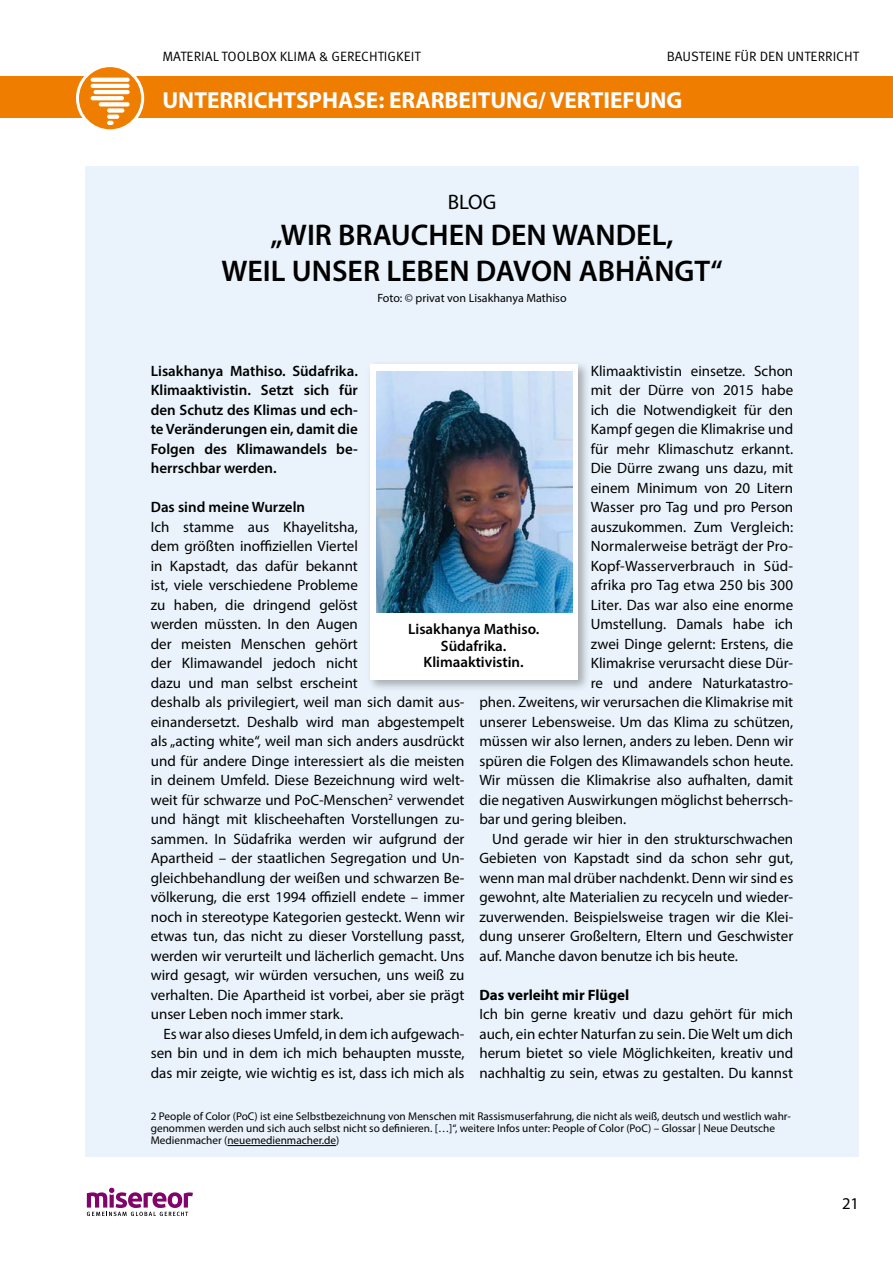
<style>
.page{position:relative;width:893px;height:1263px;background:#fff}
.page>*{position:absolute;margin:0;border:0;box-sizing:border-box;transform-origin:0 0}
.t1{font:600 30px/36px "Myriad Pro";color:#000;text-align:center}
.t2{font:700 23.25px "Myriad Pro";color:#fff}
.t3{font:21px "Myriad Pro";color:#000}
.t4{font:16.5px "Myriad Pro";color:#000}
.t5{font:15px/19.5px "Myriad Pro";color:#000;text-align:justify}
.t6{font:600 15px/19.5px "Myriad Pro";color:#000;text-align:justify}
.t7{font:700 15px "Myriad Pro";color:#000}
.t8{font:13.5px "Meta Pro Norm";color:#000}
.t9{font:12px "Myriad Pro";color:#000}
.t10{font:11.25px/12px "Myriad Pro";color:#000}
</style>
<div class="page">
<svg style="left:87px;top:1188px;width:106px;height:28px"></svg>
<div style="left:0;top:77px;width:893px;height:41px;background:#ef7d00"></div>
<svg style="left:77px;top:66px;width:66px;height:65px"></svg>
<div style="left:76px;top:64px;width:68px;height:68px;border:3px solid #fff;border-radius:50%"></div>
<svg style="left:91px;top:78px;width:39px;height:4px"></svg>
<hr style="left:91px;top:84px;width:39px;height:4px;background:#fff;border-radius:2px">
<hr style="left:94px;top:90px;width:36px;height:4px;background:#fff;border-radius:2px">
<svg style="left:91px;top:96px;width:33px;height:4px"></svg>
<div style="left:99px;top:102px;width:31px;height:5px;background:#fff;border-radius:2px"></div>
<div style="left:107px;top:108px;width:17px;height:5px;background:#fff;border-radius:2px"></div>
<svg style="left:107px;top:115px;width:12px;height:4px"></svg>
<svg style="left:107px;top:121px;width:7px;height:4px"></svg>
<div style="left:85px;top:166px;width:774px;height:991px;background:#eaf3fb"></div>
<div style="left:367px;top:360px;width:223px;height:332px;background:#000;opacity:.3"></div>
<div style="left:371px;top:364px;width:207px;height:316px;background:#fff"></div>
<img style="left:376px;top:371px;width:196px;height:241px">
<hr style="left:227px;top:1145px;width:109px;height:1px;background:#000">
<p class="t8" style="left:667px;top:47px;width:194px">BAUSTEINE FÜR DEN UNTERRICHT</p>
<h2 class="t2" style="left:162px;top:85px;width:522px">UNTERRICHTSPHASE: ERARBEITUNG/ VERTIEFUNG</h2>
<p class="t8" style="left:162px;top:47px;width:260px">MATERIAL TOOLBOX KLIMA &amp; GERECHTIGKEIT</p>
<h3 class="t3" style="left:448px;top:189px;width:50px">BLOG</h3>
<h1 class="t1" style="left:221px;top:216px;width:503px">„WIR BRAUCHEN DEN WANDEL,<br>WEIL UNSER LEBEN DAVON ABHÄNGT“</h1>
<p class="t9" style="left:377px;top:290px;width:191px">Foto: © privat von Lisakhanya Mathiso</p>
<p class="t6" style="left:151px;top:361px;width:209px">Lisakhanya Mathiso. Südafrika.<br>Klimaaktivistin. Setzt sich für den Schutz des Klimas und ech&shy;te Veränderungen ein, damit die Folgen des Klimawandels be&shy;herrschbar werden.</p>
<p class="t6" style="left:151px;top:497px;width:156px">Das sind meine Wurzeln</p>
<p class="t5" style="left:151px;top:517px;width:315px;text-align:left">Ich stamme aus Khayelitsha,<br>dem größten inoffiziellen Viertel<br>in Kapstadt, das dafür bekannt<br>ist, viele verschiedene Probleme<br>zu haben, die dringend gelöst<br>werden müssten. In den Augen<br>der meisten Menschen gehört<br>der Klimawandel jedoch nicht<br>dazu und man selbst erscheint<br>deshalb als privilegiert, weil man sich damit aus&shy;einandersetzt. Deshalb wird man abgestempelt als „acting white“, weil man sich anders ausdrückt und für andere Dinge interessiert als die meisten in deinem Umfeld. Diese Bezeichnung wird welt&shy;weit für schwarze und PoC-Menschen<sup>2</sup> verwendet und hängt mit klischeehaften Vorstellungen zu&shy;sammen. In Südafrika werden wir aufgrund der Apartheid – der staatlichen Segregation und Un&shy;gleichbehandlung der weißen und schwarzen Be&shy;völkerung, die erst 1994 offiziell endete – immer noch in stereotype Kategorien gesteckt. Wenn wir etwas tun, das nicht zu dieser Vorstellung passt, werden wir verurteilt und lächerlich gemacht. Uns wird gesagt, wir würden versuchen, uns weiß zu verhalten. Die Apartheid ist vorbei, aber sie prägt unser Leben noch immer stark.</p>
<p class="t5" style="left:151px;top:1024px;width:315px;text-indent:13px">Es war also dieses Umfeld, in dem ich aufgewach&shy;sen bin und in dem ich mich behaupten musste, das mir zeigte, wie wichtig es ist, dass ich mich als</p>
<p class="t5" style="left:591px;top:361px;width:204px">Klimaaktivistin einsetze. Schon</p>
<p class="t5" style="left:591px;top:380px;width:204px">mit der Dürre von 2015 habe</p>
<p class="t5" style="left:591px;top:400px;width:204px">ich die Notwendigkeit für den</p>
<p class="t5" style="left:591px;top:419px;width:204px">Kampf gegen die Klimakrise und</p>
<p class="t5" style="left:591px;top:439px;width:204px">für mehr Klimaschutz erkannt.</p>
<p class="t5" style="left:591px;top:458px;width:204px">Die Dürre zwang uns dazu, mit</p>
<p class="t5" style="left:591px;top:478px;width:204px">einem Minimum von 20 Litern</p>
<p class="t5" style="left:591px;top:497px;width:204px">Wasser pro Tag und pro Person</p>
<p class="t5" style="left:591px;top:517px;width:204px">auszukommen. Zum Vergleich:</p>
<p class="t5" style="left:591px;top:536px;width:204px">Normalerweise beträgt der Pro-</p>
<p class="t5" style="left:591px;top:556px;width:204px">Kopf-Wasserverbrauch in Süd-</p>
<p class="t5" style="left:591px;top:575px;width:204px">afrika pro Tag etwa 250 bis 300</p>
<p class="t5" style="left:591px;top:595px;width:204px">Liter. Das war also eine enorme</p>
<p class="t5" style="left:591px;top:614px;width:204px">Umstellung. Damals habe ich</p>
<p class="t5" style="left:591px;top:634px;width:204px">zwei Dinge gelernt: Erstens, die</p>
<p class="t5" style="left:591px;top:653px;width:204px">Klimakrise verursacht diese Dür-</p>
<p class="t5" style="left:591px;top:673px;width:204px">re und andere Naturkatastro-</p>
<p class="t5" style="left:479px;top:692px;width:315px">phen. Zweitens, wir verursachen die Klimakrise mit</p>
<p class="t5" style="left:479px;top:712px;width:315px">unserer Lebensweise. Um das Klima zu schützen,</p>
<p class="t5" style="left:479px;top:731px;width:315px">müssen wir also lernen, anders zu leben. Denn wir</p>
<p class="t5" style="left:479px;top:751px;width:315px">spüren die Folgen des Klimawandels schon heute.</p>
<p class="t5" style="left:479px;top:770px;width:315px">Wir müssen die Klimakrise also aufhalten, damit</p>
<p class="t5" style="left:479px;top:790px;width:315px">die negativen Auswirkungen möglichst beherrsch-</p>
<p class="t5" style="left:479px;top:809px;width:148px">bar und gering bleiben.</p>
<p class="t5" style="left:492px;top:829px;width:302px">Und gerade wir hier in den strukturschwachen</p>
<p class="t5" style="left:479px;top:848px;width:315px">Gebieten von Kapstadt sind da schon sehr gut,</p>
<p class="t5" style="left:479px;top:868px;width:315px">wenn man mal drüber nachdenkt. Denn wir sind es</p>
<p class="t5" style="left:479px;top:887px;width:315px">gewohnt, alte Materialien zu recyceln und wieder-</p>
<p class="t5" style="left:479px;top:907px;width:315px">zuverwenden. Beispielsweise tragen wir die Klei-</p>
<p class="t5" style="left:479px;top:926px;width:315px">dung unserer Großeltern, Eltern und Geschwister</p>
<p class="t5" style="left:479px;top:946px;width:260px">auf. Manche davon benutze ich bis heute.</p>
<p class="t7" style="left:479px;top:985px;width:151px">Das verleiht mir Flügel</p>
<p class="t5" style="left:479px;top:1004px;width:315px">Ich bin gerne kreativ und dazu gehört für mich auch, ein echter Naturfan zu sein. Die Welt um dich herum bietet so viele Möglichkeiten, kreativ und nachhaltig zu sein, etwas zu gestalten. Du kannst</p>
<p class="t6" style="left:408px;top:620px;width:133px;line-height:16.5px;text-align:center">Lisakhanya Mathiso.<br>Südafrika.<br>Klimaaktivistin.</p>
<p class="t10" style="left:151px;top:1110px;width:642px">2 People of Color (PoC) ist eine Selbstbezeichnung von Menschen mit Rassismuserfahrung, die nicht als weiß, deutsch und westlich wahr&shy;genommen werden und sich auch selbst nicht so definieren. […]“, weitere Infos unter: People of Color (PoC) – Glossar | Neue Deutsche<br>Medienmacher (neuemedienmacher.de)</p>
<p class="t4" style="left:842px;top:1193px;width:18px">21</p>
</div>
